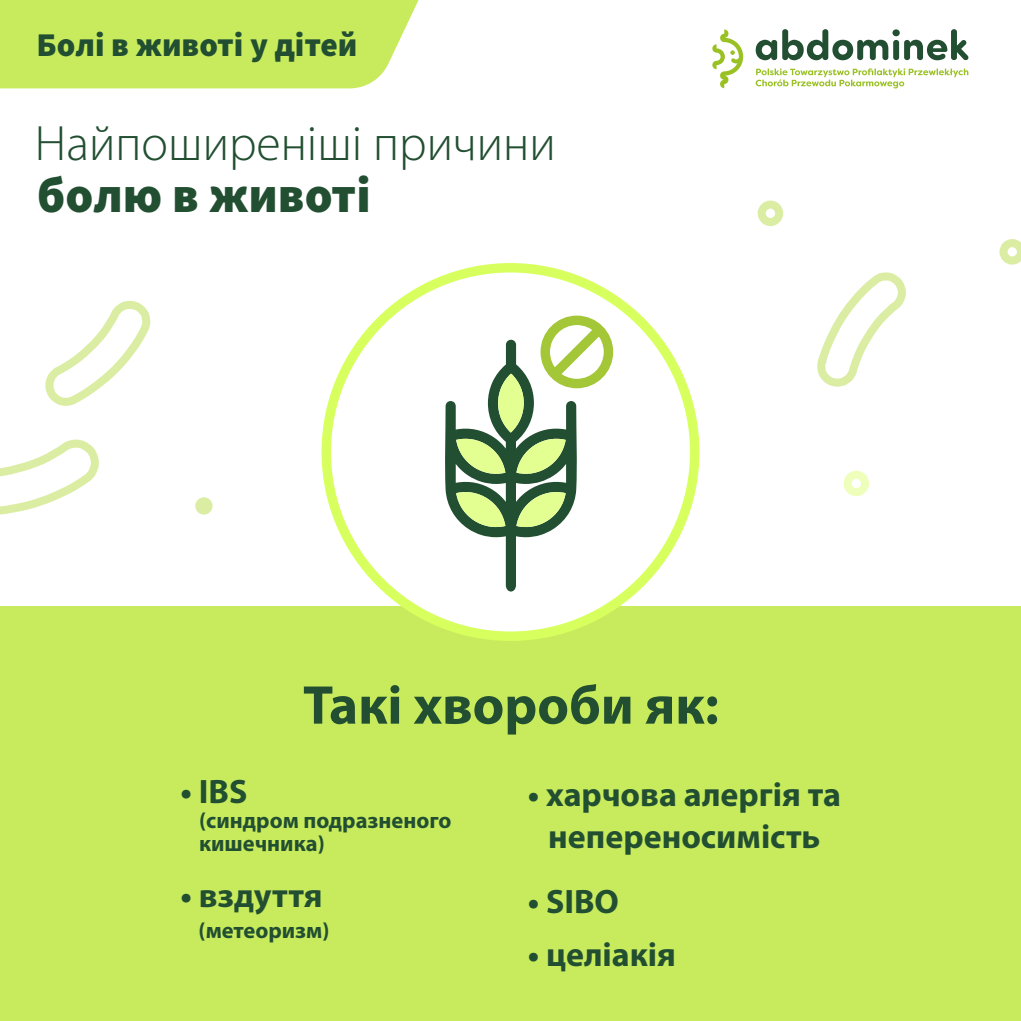
<style>
.page{position:relative;width:1021px;height:1021px;background:#fff}
.page>*{position:absolute;margin:0;border:0;box-sizing:border-box;transform-origin:0 0}
.t1{font:700 55.12px "Myriad Pro";color:#224f31}
.t2{font:300 49.95px "Myriad Pro";color:#224f31}
.t3{font:900 49.95px "Source Sans Pro";color:#224f31}
.t4{font:700 33.98px/42.1px "Myriad Pro";color:#224f31;text-align:center}
.t5{font:900 33.3px "Source Sans Pro";color:#224f31}
.t6{font:700 22.5px/23.8px "Myriad Pro";color:#224f31}
</style>
<div class="page">
<svg style="left:817px;top:272px;width:88px;height:114px"></svg>
<svg style="left:0;top:439px;width:99px;height:76px"></svg>
<svg style="left:45px;top:301px;width:105px;height:105px"></svg>
<div style="left:195px;top:497px;width:17px;height:17px;border:8px solid #b6db48;border-radius:50%"></div>
<div style="left:843px;top:470px;width:26px;height:26px;border:8px solid #deff7a;border-radius:50%"></div>
<div style="left:757px;top:200px;width:26px;height:26px;border:8px solid #b6db48;border-radius:50%"></div>
<svg style="left:999px;top:239px;width:21px;height:25px"></svg>
<div style="left:0;top:606px;width:1020px;height:414px;background:#c8eb5e"></div>
<div style="left:321px;top:263px;width:378px;height:378px;background:#fff;border:9px solid #d7ff5e;border-radius:50%"></div>
<svg style="left:445px;top:315px;width:169px;height:276px"></svg>
<svg style="left:712px;top:29px;width:31px;height:59px"></svg>
<svg style="left:755px;top:29px;width:213px;height:31px"></svg>
<svg style="left:755px;top:68px;width:213px;height:20px"></svg>
<div style="left:0;top:0;width:419px;height:88px;background:#c8eb5e"></div>
<p class="t5" style="left:37px;top:31px;width:322px">Болі в животі у дітей</p>
<h2 class="t2" style="left:35px;top:122px;width:522px">Найпоширеніші причини</h2>
<h2 class="t3" style="left:37px;top:175px;width:335px">болю в животі</h2>
<h1 class="t1" style="left:303px;top:682px;width:417px">Такі хвороби як:</h1>
<p class="t4" style="left:180px;top:774px;width:68px">• IBS</p>
<p class="t6" style="left:199px;top:810px;width:254px">(синдром подразненого кишечника)</p>
<p class="t4" style="left:180px;top:877px;width:144px">• вздуття</p>
<p class="t6" style="left:199px;top:920px;width:132px">(метеоризм)</p>
<p class="t4" style="left:527px;top:776px;width:315px">• харчова алергія та непереносимість</p>
<p class="t4" style="left:527px;top:883px;width:93px">• SIBO</p>
<p class="t4" style="left:527px;top:936px;width:150px">• целіакія</p>
</div>
